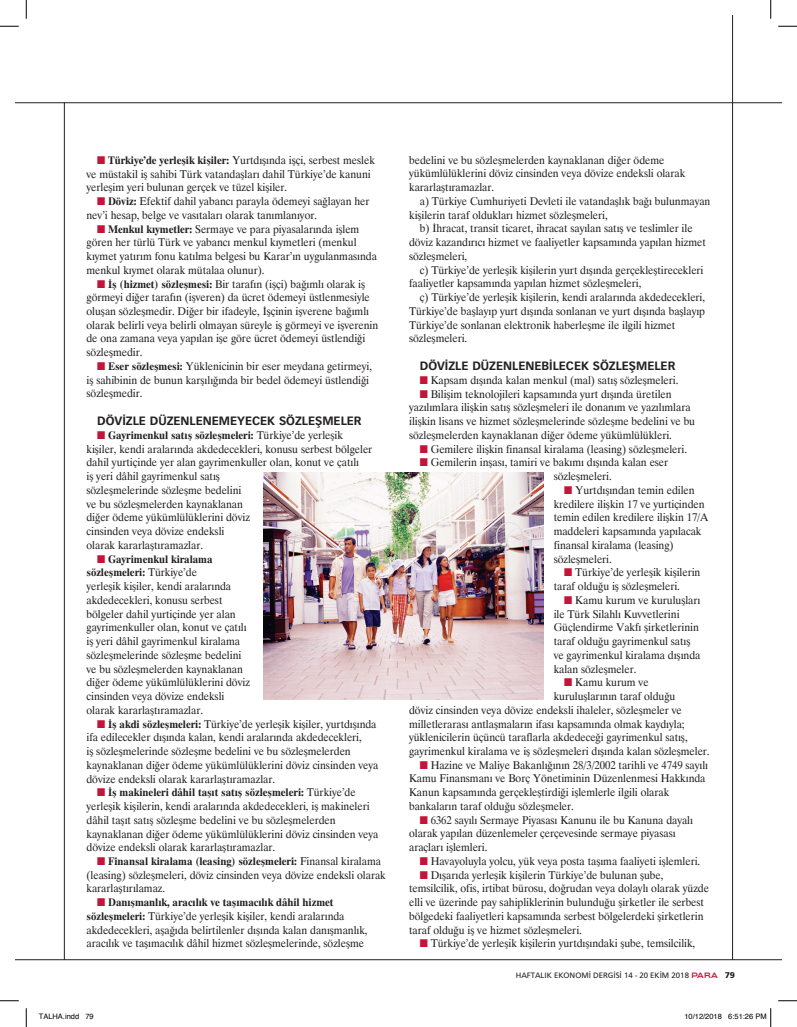
<style>
.page{position:relative;width:797px;height:1027px;background:#fff}
.page>*{position:absolute;margin:0;border:0;box-sizing:border-box;transform-origin:0 0}
.t1{font:700 11.88px "Vectora LT Pro";color:#231f20}
.t2{font:11.25px/13.8px "Dutch";letter-spacing:-.005em;color:#231f20;scale:.95 1}
.t3{font:8.12px "Frutus";color:#231f20}
.t4{font:7.5px "Helvetica";color:#000}
.s1{color:#c51439}
.s2{font-weight:700}
.s3{font-family:"Rhode";font-weight:500;font-stretch:expanded;font-size:6.88px;color:#c51439}
.s4{font-weight:700;font-size:8.75px}
</style>
<div class="page">
<hr style="left:64px;top:102px;width:1px;height:858px;background:#231f20">
<hr style="left:732px;top:16px;width:1px;height:944px;background:#231f20">
<hr style="left:16px;top:959px;width:765px;height:1px;background:#231f20">
<hr style="left:16px;top:102px;width:765px;height:1px;background:#231f20">
<img style="left:263px;top:473px;width:280px;height:226px">
<svg style="left:0;top:25px;width:19px;height:2px"></svg>
<svg style="left:778px;top:25px;width:19px;height:2px"></svg>
<svg style="left:0;top:1000px;width:19px;height:1px"></svg>
<svg style="left:778px;top:1000px;width:19px;height:1px"></svg>
<svg style="left:25px;top:0;width:2px;height:19px"></svg>
<svg style="left:25px;top:1008px;width:2px;height:19px"></svg>
<svg style="left:770px;top:0;width:1px;height:19px"></svg>
<svg style="left:770px;top:1008px;width:1px;height:19px"></svg>
<p class="t2" style="left:86px;top:153px;width:305px;text-indent:11px"><span class="s1">■</span> <span class="s2">Türkiye’de yerleşik kişiler:</span> Yurtdışında işçi, serbest meslek ve müstakil iş sahibi Türk vatandaşları dahil Türkiye’de kanuni yerleşim yeri bulunan gerçek ve tüzel kişiler.</p>
<p class="t2" style="left:86px;top:194px;width:299px;text-indent:11px"><span class="s1">■</span> <span class="s2">Döviz:</span> Efektif dahil yabancı parayla ödemeyi sağlayan her nev’i hesap, belge ve vasıtaları olarak tanımlanıyor.</p>
<p class="t2" style="left:86px;top:222px;width:307px;text-indent:11px"><span class="s1">■</span> <span class="s2">Menkul kıymetler:</span> Sermaye ve para piyasalarında işlem gören her türlü Türk ve yabancı menkul kıymetleri (menkul kıymet yatırım fonu katılma belgesi bu Karar’ın uygulanmasında menkul kıymet olarak mütalaa olunur).</p>
<p class="t2" style="left:86px;top:277px;width:308px;text-indent:11px"><span class="s1">■</span> <span class="s2">İş (hizmet) sözleşmesi:</span> Bir tarafın (işçi) bağımlı olarak iş görmeyi diğer tarafın (işveren) da ücret ödemeyi üstlenmesiyle oluşan sözleşmedir. Diğer bir ifadeyle, İşçinin işverene bağımlı olarak belirli veya belirli olmayan süreyle iş görmeyi ve işverenin de ona zamana veya yapılan işe göre ücret ödemeyi üstlendiği sözleşmedir.</p>
<p class="t2" style="left:87px;top:359px;width:302px;text-indent:11px"><span class="s1">■</span> <span class="s2">Eser sözleşmesi:</span> Yüklenicinin bir eser meydana getirmeyi, iş sahibinin de bunun karşılığında bir bedel ödemeyi üstlendiği sözleşmedir.</p>
<p class="t1" style="left:97px;top:414px;width:266px">DÖVİZLE DÜZENLENEMEYECEK SÖZLEŞMELER</p>
<p class="t2" style="left:86px;top:428px;width:302px;text-indent:11px"><span class="s1">■</span> <span class="s2">Gayrimenkul satış sözleşmeleri:</span> Türkiye’de yerleşik kişiler, kendi aralarında akdedecekleri, konusu serbest bölgeler dahil yurtiçinde yer alan gayrimenkuller olan, konut ve çatılı<br>iş yeri dâhil gayrimenkul satış<br>sözleşmelerinde sözleşme bedelini<br>ve bu sözleşmelerden kaynaklanan<br>diğer ödeme yükümlülüklerini döviz<br>cinsinden veya dövize endeksli<br>olarak kararlaştıramazlar.</p>
<p class="t2" style="left:86px;top:552px;width:174px;text-indent:11px"><span class="s1">■</span> <span class="s2">Gayrimenkul kiralama sözleşmeleri:</span> Türkiye’de<br>yerleşik kişiler, kendi aralarında akdedecekleri, konusu serbest bölgeler dahil yurtiçinde yer alan gayrimenkuller olan, konut ve çatılı iş yeri dâhil gayrimenkul kiralama sözleşmelerinde sözleşme bedelini ve bu sözleşmelerden kaynaklanan diğer ödeme yükümlülüklerini döviz cinsinden veya dövize endeksli olarak kararlaştıramazlar.</p>
<p class="t2" style="left:86px;top:717px;width:309px;text-indent:11px"><span class="s1">■</span> <span class="s2">İş akdi sözleşmeleri:</span> Türkiye’de yerleşik kişiler, yurtdışında ifa edilecekler dışında kalan, kendi aralarında akdedecekleri,<br>iş sözleşmelerinde sözleşme bedelini ve bu sözleşmelerden kaynaklanan diğer ödeme yükümlülüklerini döviz cinsinden veya dövize endeksli olarak kararlaştıramazlar.</p>
<p class="t2" style="left:87px;top:785px;width:309px;text-indent:11px"><span class="s1">■</span> <span class="s2">İş makineleri dâhil taşıt satış sözleşmeleri:</span> Türkiye’de yerleşik kişilerin, kendi aralarında akdedecekleri, iş makineleri dâhil taşıt satış sözleşme bedelini ve bu sözleşmelerden kaynaklanan diğer ödeme yükümlülüklerini döviz cinsinden veya dövize endeksli olarak kararlaştıramazlar.</p>
<p class="t2" style="left:87px;top:854px;width:316px;text-indent:11px"><span class="s1">■</span> <span class="s2">Finansal kiralama (leasing) sözleşmeleri:</span> Finansal kiralama (leasing) sözleşmeleri, döviz cinsinden veya dövize endeksli olarak kararlaştırılamaz.</p>
<p class="t2" style="left:87px;top:895px;width:297px;text-indent:11px"><span class="s1">■</span> <span class="s2">Danışmanlık, aracılık ve taşımacılık dâhil hizmet sözleşmeleri:</span> Türkiye’de yerleşik kişiler, kendi aralarında akdedecekleri, aşağıda belirtilenler dışında kalan danışmanlık, aracılık ve taşımacılık dâhil hizmet sözleşmelerinde, sözleşme</p>
<p class="t2" style="left:409px;top:153px;width:292px">bedelini ve bu sözleşmelerden kaynaklanan diğer ödeme yükümlülüklerini döviz cinsinden veya dövize endeksli olarak kararlaştıramazlar.</p>
<p class="t2" style="left:420px;top:194px;width:307px">a) Türkiye Cumhuriyeti Devleti ile vatandaşlık bağı bulunmayan</p>
<p class="t2" style="left:409px;top:208px;width:210px">kişilerin taraf oldukları hizmet sözleşmeleri,</p>
<p class="t2" style="left:420px;top:222px;width:289px">b) İhracat, transit ticaret, ihracat sayılan satış ve teslimler ile</p>
<p class="t2" style="left:409px;top:235px;width:314px">döviz kazandırıcı hizmet ve faaliyetler kapsamında yapılan hizmet</p>
<p class="t2" style="left:409px;top:249px;width:63px">sözleşmeleri,</p>
<p class="t2" style="left:420px;top:263px;width:300px">c) Türkiye’de yerleşik kişilerin yurt dışında gerçekleştirecekleri</p>
<p class="t2" style="left:409px;top:277px;width:246px">faaliyetler kapsamında yapılan hizmet sözleşmeleri,</p>
<p class="t2" style="left:420px;top:290px;width:302px">ç) Türkiye’de yerleşik kişilerin, kendi aralarında akdedecekleri,</p>
<p class="t2" style="left:409px;top:304px;width:313px">Türkiye’de başlayıp yurt dışında sonlanan ve yurt dışında başlayıp</p>
<p class="t2" style="left:409px;top:318px;width:281px">Türkiye’de sonlanan elektronik haberleşme ile ilgili hizmet</p>
<p class="t2" style="left:409px;top:332px;width:63px">sözleşmeleri.</p>
<p class="t1" style="left:420px;top:359px;width:257px">DÖVİZLE DÜZENLENEBİLECEK SÖZLEŞMELER</p>
<p class="t2" style="left:420px;top:373px;width:274px"><span class="s1">■</span> Kapsam dışında kalan menkul (mal) satış sözleşmeleri.</p>
<p class="t2" style="left:409px;top:387px;width:302px;text-indent:11px"><span class="s1">■</span> Bilişim teknolojileri kapsamında yurt dışında üretilen yazılımlara ilişkin satış sözleşmeleri ile donanım ve yazılımlara ilişkin lisans ve hizmet sözleşmelerinde sözleşme bedelini ve bu sözleşmelerden kaynaklanan diğer ödeme yükümlülükleri.</p>
<p class="t2" style="left:420px;top:442px;width:283px"><span class="s1">■</span> Gemilere ilişkin finansal kiralama (leasing) sözleşmeleri.</p>
<p class="t2" style="left:553px;top:455px;width:122px;text-indent:-134px"><span class="s1">■</span> Gemilerin inşası, tamiri ve bakımı dışında kalan eser sözleşmeleri.</p>
<p class="t2" style="left:553px;top:483px;width:164px;text-indent:11px"><span class="s1">■</span> Yurtdışından temin edilen kredilere ilişkin 17 ve yurtiçinden temin edilen kredilere ilişkin 17/A maddeleri kapsamında yapılacak finansal kiralama (leasing) sözleşmeleri.</p>
<p class="t2" style="left:553px;top:565px;width:156px;text-indent:11px"><span class="s1">■</span> Türkiye’de yerleşik kişilerin taraf olduğu iş sözleşmeleri.</p>
<p class="t2" style="left:553px;top:593px;width:156px;text-indent:11px"><span class="s1">■</span> Kamu kurum ve kuruluşları ile Türk Silahlı Kuvvetlerini<br>Güçlendirme Vakfı şirketlerinin taraf olduğu gayrimenkul satış ve gayrimenkul kiralama dışında kalan sözleşmeler.</p>
<p class="t2" style="left:564px;top:675px;width:90px"><span class="s1">■</span> Kamu kurum ve</p>
<p class="t2" style="left:553px;top:689px;width:130px">kuruluşlarının taraf olduğu</p>
<p class="t2" style="left:409px;top:703px;width:288px">döviz cinsinden veya dövize endeksli ihaleler, sözleşmeler ve</p>
<p class="t2" style="left:409px;top:717px;width:292px">milletlerarası antlaşmaların ifası kapsamında olmak kaydıyla;</p>
<p class="t2" style="left:409px;top:730px;width:295px">yüklenicilerin üçüncü taraflarla akdedeceği gayrimenkul satış,</p>
<p class="t2" style="left:409px;top:744px;width:318px">gayrimenkul kiralama ve iş sözleşmeleri dışında kalan sözleşmeler.</p>
<p class="t2" style="left:409px;top:758px;width:316px;text-indent:11px"><span class="s1">■</span> Hazine ve Maliye Bakanlığının 28/3/2002 tarihli ve 4749 sayılı Kamu Finansmanı ve Borç Yönetiminin Düzenlenmesi Hakkında Kanun kapsamında gerçekleştirdiği işlemlerle ilgili olarak bankaların taraf olduğu sözleşmeler.</p>
<p class="t2" style="left:409px;top:813px;width:300px;text-indent:11px"><span class="s1">■</span> 6362 sayılı Sermaye Piyasası Kanunu ile bu Kanuna dayalı olarak yapılan düzenlemeler çerçevesinde sermaye piyasası araçları işlemleri.</p>
<p class="t2" style="left:420px;top:854px;width:297px"><span class="s1">■</span> Havayoluyla yolcu, yük veya posta taşıma faaliyeti işlemleri.</p>
<p class="t2" style="left:409px;top:868px;width:317px;text-indent:11px"><span class="s1">■</span> Dışarıda yerleşik kişilerin Türkiye’de bulunan şube, temsilcilik, ofis, irtibat bürosu, doğrudan veya dolaylı olarak yüzde elli ve üzerinde pay sahipliklerinin bulunduğu şirketler ile serbest bölgedeki faaliyetleri kapsamında serbest bölgelerdeki şirketlerin taraf olduğu iş ve hizmet sözleşmeleri.</p>
<p class="t2" style="left:420px;top:937px;width:291px"><span class="s1">■</span> Türkiye’de yerleşik kişilerin yurtdışındaki şube, temsilcilik,</p>
<p class="t3" style="left:516px;top:970px;width:221px">HAFTALIK EKONOMİ DERGİSİ 14 - 20 EKİM 2018 <span class="s3">PARA</span> <span class="s4">79</span></p>
<p class="t4" style="left:39px;top:1012px;width:57px">TALHA.indd 79</p>
<p class="t4" style="left:684px;top:1012px;width:84px">10/12/2018 6:51:26 PM</p>
</div>
